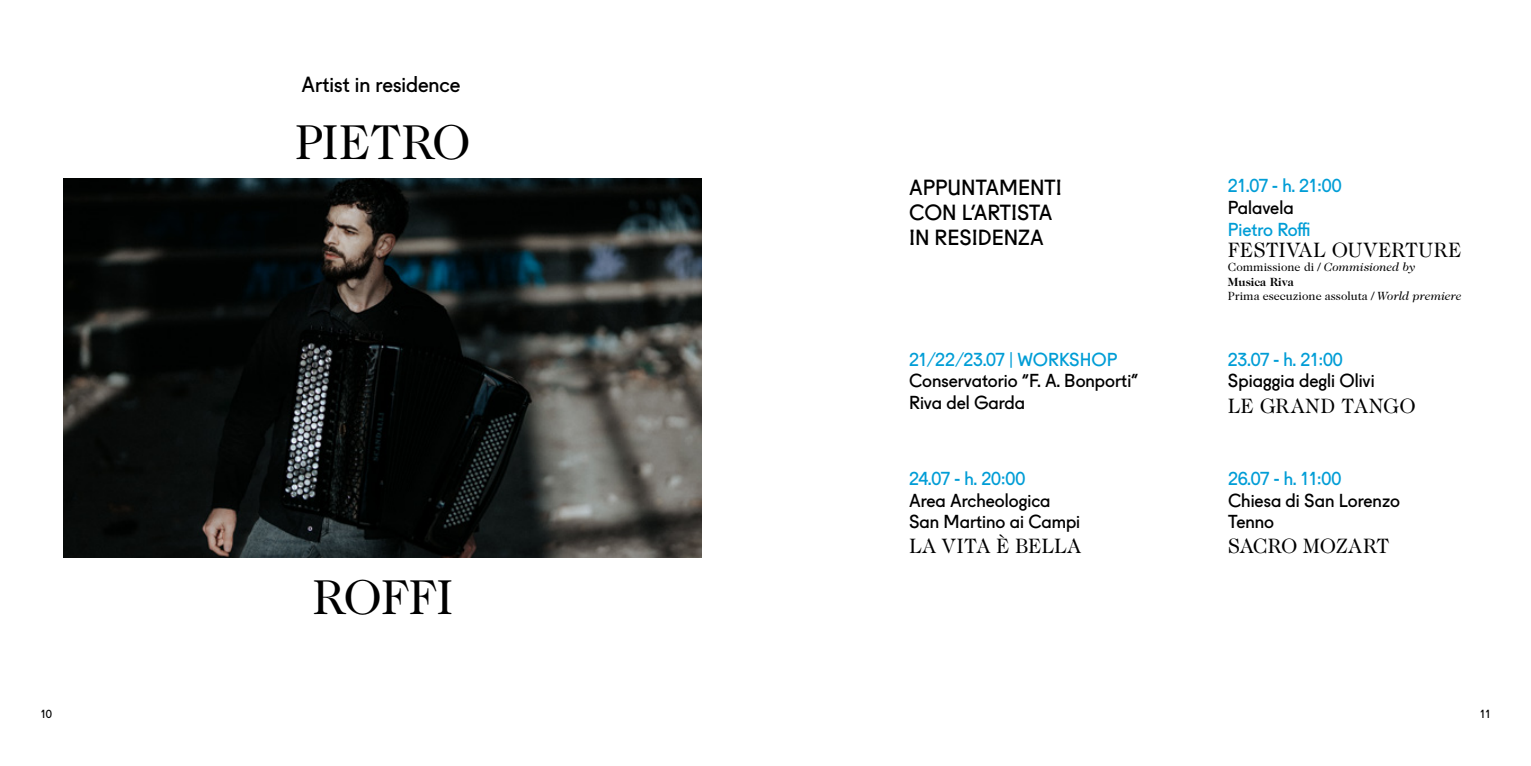
<style>
.page{position:relative;width:1531px;height:766px;background:#fff}
.page>*{position:absolute;margin:0;border:0;box-sizing:border-box;transform-origin:0 0}
.t1{font:49.5px "Caslon 224 Std";letter-spacing:-.025em;color:#000}
.t2{font:21px/25.2px "Fugue";color:#000}
.t3{font:21px "Caslon 224 Std";letter-spacing:-.005em;color:#000}
.t4{font:21px "Caslon 224 Std";letter-spacing:.02em;color:#000}
.t5{font:18px/21.6px "Fugue";color:#000}
.t6{font:18px "Fugue";color:#009dd6}
.t7{font:12px/14.4px "Caslon 224 Std";color:#000}
.t8{font:11.25px "Fugue";color:#000}
.s1{font-style:italic}
.s2{font-weight:700}
</style>
<div class="page">
<img style="left:64px;top:179px;width:638px;height:378px">
<p class="t2" style="left:302px;top:69px;width:160px">Artist in residence</p>
<h1 class="t1" style="left:295px;top:113px;width:178px">PIETRO</h1>
<h1 class="t1" style="left:312px;top:568px;width:143px">ROFFI</h1>
<p class="t2" style="left:909px;top:172px;width:154px">APPUNTAMENTI<br>CON L’ARTISTA<br>IN RESIDENZA</p>
<p class="t6" style="left:909px;top:345px;width:210px">21/22/23.07 | WORKSHOP</p>
<p class="t5" style="left:909px;top:368px;width:231px">Conservatorio “F. A. Bonporti”<br>Riva del Garda</p>
<p class="t6" style="left:909px;top:464px;width:118px">24.07 - h. 20:00</p>
<p class="t5" style="left:909px;top:487px;width:173px">Area Archeologica<br>San Martino ai Campi</p>
<p class="t3" style="left:909px;top:534px;width:174px">LA VITA È BELLA</p>
<p class="t6" style="left:1228px;top:172px;width:115px">21.07 - h. 21:00</p>
<p class="t5" style="left:1228px;top:195px;width:67px">Palavela</p>
<p class="t6" style="left:1228px;top:215px;width:84px">Pietro Roffi</p>
<p class="t3" style="left:1228px;top:237px;width:235px">FESTIVAL OUVERTURE</p>
<p class="t7" style="left:1228px;top:259px;width:235px">Commissione di / <span class="s1">Commisioned by<br></span><span class="s2">Musica Riva<br></span>Prima esecuzione assoluta / <span class="s1">World premiere</span></p>
<p class="t6" style="left:1228px;top:345px;width:116px">23.07 - h. 21:00</p>
<p class="t5" style="left:1228px;top:368px;width:148px">Spiaggia degli Olivi</p>
<p class="t4" style="left:1228px;top:393px;width:189px">LE GRAND TANGO</p>
<p class="t6" style="left:1228px;top:464px;width:115px">26.07 - h. 11:00</p>
<p class="t5" style="left:1228px;top:487px;width:173px">Chiesa di San Lorenzo<br>Tenno</p>
<p class="t3" style="left:1228px;top:534px;width:163px">SACRO MOZART</p>
<p class="t8" style="left:41px;top:705px;width:13px">10</p>
<p class="t8" style="left:1480px;top:705px;width:12px">11</p>
</div>
